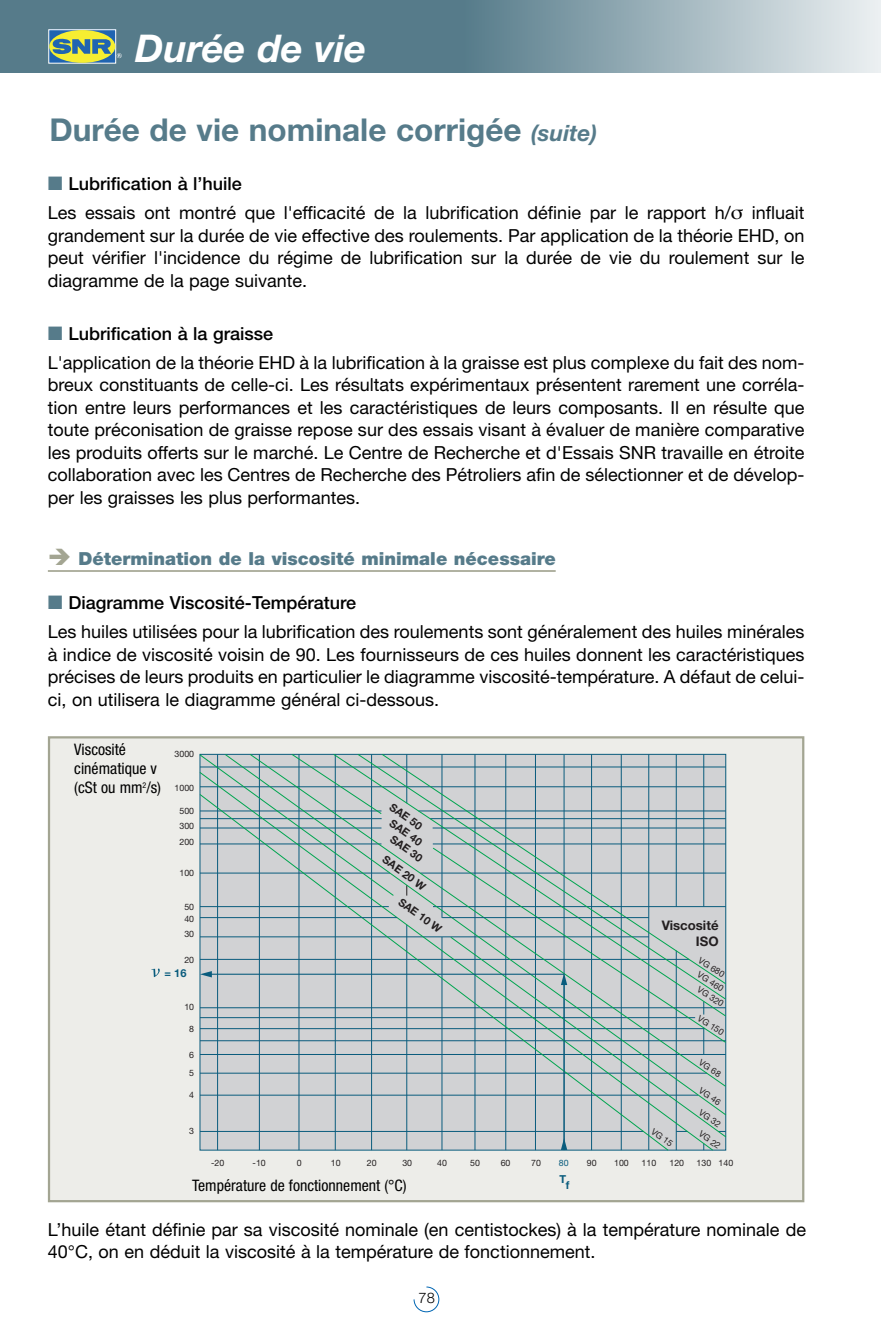
<style>
.page{position:relative;width:881px;height:1340px;background:#fff}
.page>*{position:absolute;margin:0;border:0;box-sizing:border-box;transform-origin:0 0}
.t1{font:italic 700 38.25px "Helvetica Neue";color:#fff}
.t2{font:700 31.5px "Helvetica Neue";color:#567b8a}
.t3{font:18px/22.5px "Helvetica Neue";color:#000}
.t4{font:900 18px "Helvetica Neue";color:#567b8a}
.t5{font:condensed 15.75px/19.1px "Helvetica Neue";color:#000}
.t6{font:300 14.62px "Helvetica Neue";color:#000}
.t7{font:700 13.28px/15.5px "Helvetica Neue";color:#231f20;text-align:right}
.t8{font:700 11.03px "Helvetica Neue";color:#231f20}
.t9{font:700 11.03px "Helvetica Neue";color:#0a5c7d}
.t10{font:8.78px/18.4px "Helvetica Neue";color:#231f20}
.t11{font:8.78px "Helvetica Neue";color:#0a5c7d}
.s1{font-style:italic;font-size:22.5px}
.s2{font-family:"European Pi Three";color:#567b8a}
.s3{font-weight:500}
</style>
<div class="page">
<div style="left:50px;top:738px;width:751px;height:461px;background:#edede9"></div>
<div style="left:48px;top:736px;width:756px;height:466px;border:2px solid #a3a592"></div>
<svg style="left:413px;top:1286px;width:26px;height:26px"></svg>
<div style="left:464px;top:0;width:416px;height:72px;background:linear-gradient(to right,#567c8a,#ecf0f1)"></div>
<div style="left:0;top:0;width:464px;height:72px;background:#567b8a"></div>
<div style="left:49px;top:30px;width:67px;height:33px;background:#2064b1"></div>
<div style="left:49px;top:30px;width:66px;height:33px;background:#f6ee31;border-radius:50%"></div>
<svg style="left:53px;top:39px;width:58px;height:15px"></svg>
<svg style="left:117px;top:53px;width:5px;height:5px"></svg>
<hr style="left:48px;top:570px;width:507px;height:2px;background:#a3a592">
<svg style="left:199px;top:1017px;width:514px;height:134px;background:#bec7cb"></svg>
<svg style="left:449px;top:1116px;width:277px;height:22px;background:#c0c9cb"></svg>
<svg style="left:224px;top:1017px;width:502px;height:99px;background:#c2cacd"></svg>
<svg style="left:249px;top:1017px;width:477px;height:70px;background:#bcc7ca"></svg>
<svg style="left:432px;top:1017px;width:294px;height:26px;background:#aec0c3"></svg>
<hr style="left:563px;top:982px;width:1px;height:168px;background:#0a5c7d">
<svg style="left:560px;top:1138px;width:7px;height:11px"></svg>
<svg style="left:199px;top:753px;width:527px;height:264px;background:#b5c3c6"></svg>
<svg style="left:151px;top:968px;width:9px;height:9px"></svg>
<h1 class="t1" style="left:135px;top:35px;width:232px">Durée de vie</h1>
<h2 class="t2" style="left:49px;top:119px;width:549px">Durée de vie nominale corrigée <span class="s1">(suite)</span></h2>
<p class="t3" style="left:48px;top:171px;width:757px;line-height:28.8px"><span class="s2">-</span> <span class="s3">Lubrification à l’huile<br></span>Les essais ont montré que l'efficacité de la lubrification définie par le rapport h/ influait</p>
<p class="t3" style="left:48px;top:226px;width:758px;text-align:justify">grandement sur la durée de vie effective des roulements. Par application de la théorie EHD, on peut vérifier l'incidence du régime de lubrification sur la durée de vie du roulement sur le diagramme de la page suivante.</p>
<p class="t3" style="left:48px;top:321px;width:757px;line-height:28.8px"><span class="s2">-</span> <span class="s3">Lubrification à la graisse<br></span>L'application de la théorie EHD à la lubrification à la graisse est plus complexe du fait des nom-</p>
<p class="t3" style="left:48px;top:375px;width:757px;text-align:justify">breux constituants de celle-ci. Les résultats expérimentaux présentent rarement une corréla&shy;tion entre leurs performances et les caractéristiques de leurs composants. Il en résulte que toute préconisation de graisse repose sur des essais visant à évaluer de manière comparative les produits offerts sur le marché. Le Centre de Recherche et d'Essais SNR travaille en étroite collaboration avec les Centres de Recherche des Pétroliers afin de sélectionner et de dévelop&shy;per les graisses les plus performantes.</p>
<p class="t4" style="left:78px;top:552px;width:478px">Détermination de la viscosité minimale nécessaire</p>
<p class="t3" style="left:48px;top:590px;width:757px;line-height:28.8px"><span class="s2">-</span> <span class="s3">Diagramme Viscosité-Température<br></span>Les huiles utilisées pour la lubrification des roulements sont généralement des huiles minérales</p>
<p class="t3" style="left:48px;top:645px;width:757px;text-align:justify">à indice de viscosité voisin de 90. Les fournisseurs de ces huiles donnent les caractéristiques précises de leurs produits en particulier le diagramme viscosité-température. A défaut de celui&shy;ci, on utilisera le diagramme général ci-dessous.</p>
<p class="t5" style="left:74px;top:741px;width:88px">Viscosité cinématique v (cSt ou mm<sup>2</sup>/s)</p>
<p class="t10" style="left:174px;top:745px;width:21px">3000</p>
<p class="t10" style="left:174px;top:779px;width:21px">1000</p>
<p class="t10" style="left:179px;top:804px;width:16px;line-height:14.6px">500<br>300</p>
<p class="t10" style="left:179px;top:833px;width:16px">200</p>
<p class="t10" style="left:179px;top:864px;width:16px">100</p>
<p class="t10" style="left:184px;top:902px;width:11px;line-height:11.7px">50<br>40</p>
<p class="t10" style="left:184px;top:925px;width:11px">30</p>
<p class="t10" style="left:184px;top:951px;width:11px">20</p>
<p class="t9" style="left:165px;top:968px;width:23px">= 16</p>
<p class="t10" style="left:184px;top:999px;width:11px">10</p>
<p class="t10" style="left:189px;top:1020px;width:6px">8</p>
<p class="t10" style="left:189px;top:1046px;width:6px">6<br>5</p>
<p class="t10" style="left:189px;top:1086px;width:6px">4</p>
<p class="t10" style="left:189px;top:1122px;width:6px">3</p>
<p class="t8" style="left:393px;top:802px;width:39px;rotate:36deg">SAE 50</p>
<p class="t8" style="left:393px;top:818px;width:39px;rotate:36deg">SAE 40</p>
<p class="t8" style="left:393px;top:834px;width:39px;rotate:36deg">SAE 30</p>
<p class="t8" style="left:386px;top:854px;width:52px;rotate:36deg">SAE 20 W</p>
<p class="t8" style="left:402px;top:897px;width:52px;rotate:36deg">SAE 10 W</p>
<p class="t7" style="left:661px;top:919px;width:58px">Viscosité<br>ISO</p>
<p class="t10" style="left:703px;top:952px;width:31px;rotate:33deg">VG 680</p>
<p class="t10" style="left:702px;top:966px;width:31px;rotate:33deg">VG 460</p>
<p class="t10" style="left:702px;top:981px;width:31px;rotate:33deg">VG 320</p>
<p class="t10" style="left:703px;top:1010px;width:31px;rotate:33deg">VG 150</p>
<p class="t10" style="left:704px;top:1054px;width:26px;rotate:33deg">VG 68</p>
<p class="t10" style="left:714px;top:1089px;width:26px;text-indent:-12px;rotate:34deg">VG 46<br>VG 32</p>
<p class="t10" style="left:704px;top:1125px;width:26px;rotate:36deg">VG 22</p>
<p class="t10" style="left:657px;top:1123px;width:26px;rotate:36deg">VG 15</p>
<p class="t10" style="left:296px;top:1154px;width:6px">0</p>
<p class="t10" style="left:586px;top:1154px;width:11px">90</p>
<p class="t10" style="left:614px;top:1154px;width:16px">100</p>
<p class="t10" style="left:641px;top:1154px;width:16px">110</p>
<p class="t10" style="left:669px;top:1154px;width:16px">120</p>
<p class="t10" style="left:696px;top:1154px;width:38px">130 140</p>
<p class="t10" style="left:211px;top:1154px;width:15px">-20</p>
<p class="t10" style="left:252px;top:1154px;width:15px">-10</p>
<p class="t10" style="left:331px;top:1154px;width:11px">10</p>
<p class="t10" style="left:367px;top:1154px;width:11px">20</p>
<p class="t10" style="left:402px;top:1154px;width:11px">30</p>
<p class="t10" style="left:437px;top:1154px;width:11px">40</p>
<p class="t10" style="left:470px;top:1154px;width:11px">50</p>
<p class="t10" style="left:500px;top:1154px;width:11px">60</p>
<p class="t10" style="left:531px;top:1154px;width:11px">70</p>
<p class="t11" style="left:558px;top:1159px;width:11px">80</p>
<p class="t9" style="left:559px;top:1175px;width:8px">T</p>
<p class="t9" style="left:565px;top:1181px;width:5px">f</p>
<p class="t5" style="left:192px;top:1176px;width:216px">Température de fonctionnement (°C)</p>
<p class="t3" style="left:48px;top:1219px;width:759px">L’huile étant définie par sa viscosité nominale (en centistockes) à la température nominale de<br>40°C, on en déduit la viscosité à la température de fonctionnement.</p>
<p class="t6" style="left:418px;top:1292px;width:18px">78</p>
</div>
